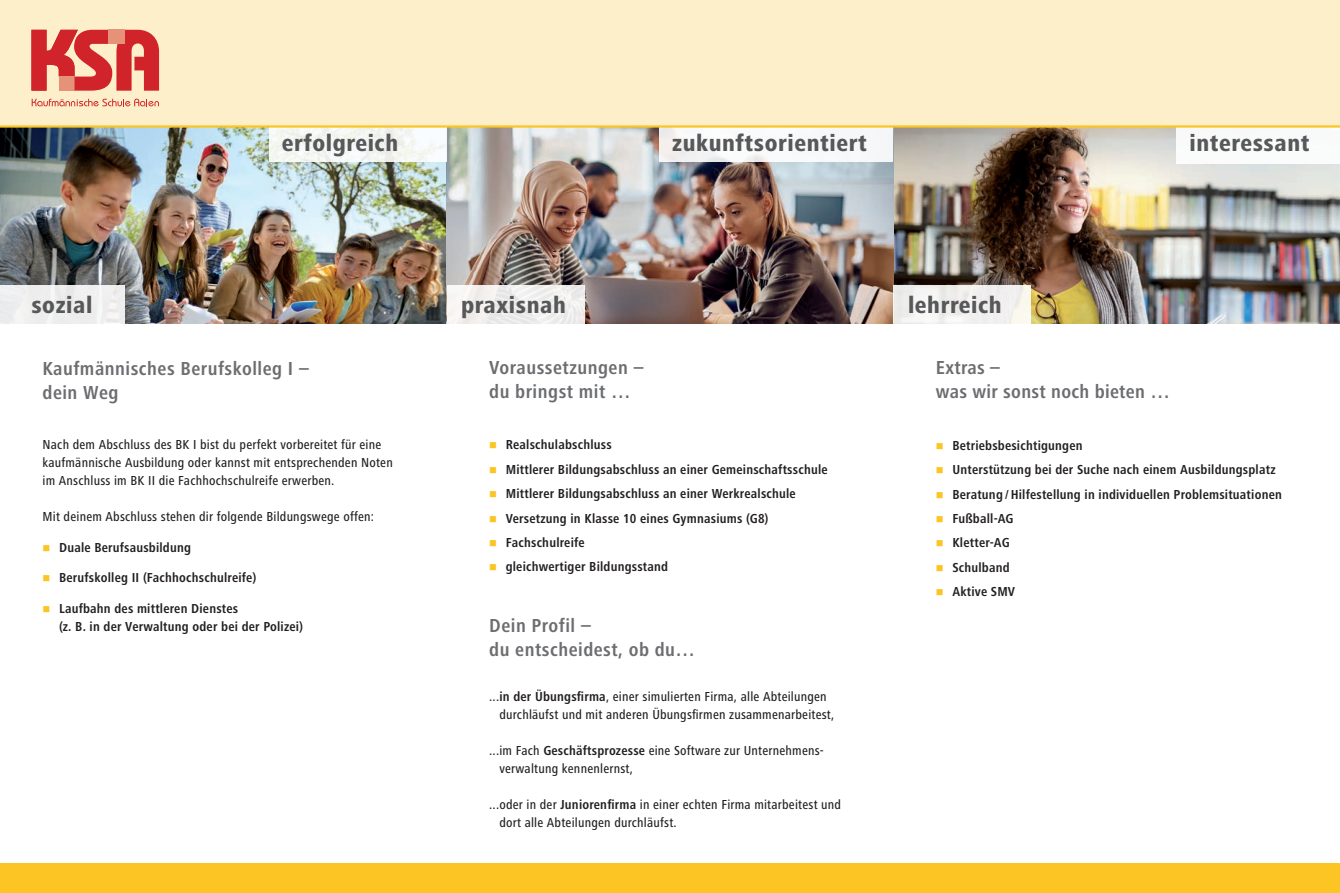
<style>
.page{position:relative;width:1340px;height:893px;background:#fff}
.page>*{position:absolute;margin:0;border:0;box-sizing:border-box;transform-origin:0 0}
.t1{font:800 condensed 24px "Frutiger Next LT";letter-spacing:.025em;color:#57585a}
.t2{font:700 condensed 19.5px/24px "Frutiger Next LT";letter-spacing:.025em;color:#6c6d70}
.t3{font:700 condensed 13.5px/18px "Frutiger Next LT";letter-spacing:.015em;color:#231f20}
.t4{font:500 condensed 13.5px/18px "Frutiger Next LT";letter-spacing:.015em;color:#231f20}
.s1{color:#fcc523}
.s2{font-weight:700}
</style>
<div class="page">
<div style="left:0;top:0;width:1339px;height:131px;background:#fdefca"></div>
<svg style="left:32px;top:99px;width:127px;height:7px"></svg>
<svg style="left:31px;top:30px;width:128px;height:61px"></svg>
<div style="left:108px;top:30px;width:17px;height:14px;background:#e59279"></div>
<div style="left:0;top:863px;width:1339px;height:30px;background:#fcc523"></div>
<img style="left:0;top:128px;width:1339px;height:195px">
<div style="left:0;top:285px;width:125px;height:39px;background:#eee"></div>
<div style="left:1175px;top:126px;width:164px;height:38px;background:#fff"></div>
<div style="left:269px;top:126px;width:177px;height:36px;background:#f5f6f2"></div>
<div style="left:659px;top:126px;width:234px;height:36px;background:#f7f8f9"></div>
<div style="left:893px;top:285px;width:138px;height:39px;background:#f1f0ee"></div>
<div style="left:446px;top:285px;width:138px;height:39px;background:#f1f0ee"></div>
<hr style="left:446px;top:125px;width:447px;height:3px;background:#fcc523">
<hr style="left:893px;top:125px;width:446px;height:3px;background:#fcc523">
<hr style="left:0;top:125px;width:446px;height:3px;background:#fcc523">
<h1 class="t1" style="left:282px;top:130px;width:118px">erfolgreich</h1>
<h1 class="t1" style="left:672px;top:130px;width:196px">zukunftsorientiert</h1>
<h1 class="t1" style="left:1189px;top:130px;width:122px">interessant</h1>
<h1 class="t1" style="left:31px;top:292px;width:62px">sozial</h1>
<h2 class="t2" style="left:43px;top:357px;width:268px">Kaufmännisches Berufskolleg I – dein Weg</h2>
<p class="t4" style="left:43px;top:436px;width:352px">Nach dem Abschluss des BK I bist du perfekt vorbereitet für eine kaufmännische Ausbildung oder kannst mit entsprechenden Noten im Anschluss im BK II die Fachhochschulreife erwerben.</p>
<p class="t4" style="left:43px;top:508px;width:333px">Mit deinem Abschluss stehen dir folgende Bildungswege offen:</p>
<p class="t3" style="left:43px;top:538px;width:150px"><span class="s1">■</span> Duale Berufsausbildung</p>
<p class="t3" style="left:43px;top:569px;width:215px"><span class="s1">■</span> Berufskolleg II (Fachhochschulreife)</p>
<p class="t3" style="left:59px;top:599px;width:245px;text-indent:-17px"><span class="s1">■</span> Laufbahn des mittleren Dienstes<br>(z. B. in der Verwaltung oder bei der Polizei)</p>
<h1 class="t1" style="left:461px;top:291px;width:106px">praxisnah</h1>
<h2 class="t2" style="left:489px;top:356px;width:156px">Voraussetzungen – du bringst mit …</h2>
<p class="t3" style="left:489px;top:436px;width:124px"><span class="s1">■</span> Realschulabschluss</p>
<p class="t3" style="left:489px;top:460px;width:340px"><span class="s1">■</span> Mittlerer Bildungsabschluss an einer Gemeinschaftsschule</p>
<p class="t3" style="left:489px;top:485px;width:308px"><span class="s1">■</span> Mittlerer Bildungsabschluss an einer Werkrealschule</p>
<p class="t3" style="left:489px;top:509px;width:281px"><span class="s1">■</span> Versetzung in Klasse 10 eines Gymnasiums (G8)</p>
<p class="t3" style="left:489px;top:533px;width:97px"><span class="s1">■</span> Fachschulreife</p>
<p class="t3" style="left:489px;top:558px;width:180px"><span class="s1">■</span> gleichwertiger Bildungsstand</p>
<h2 class="t2" style="left:489px;top:613px;width:207px">Dein Profil –<br>du entscheidest, ob du…</h2>
<p class="t4" style="left:499px;top:688px;width:336px;text-indent:-10px">...<span class="s2">in der Übungsfirma</span>, einer simulierten Firma, alle Abteilungen durchläufst und mit anderen Übungsfirmen zusammenarbeitest,</p>
<p class="t4" style="left:499px;top:742px;width:326px;text-indent:-10px">...im Fach <span class="s2">Geschäftsprozesse</span> eine Software zur Unternehmens&shy;verwaltung kennenlernst,</p>
<p class="t4" style="left:499px;top:796px;width:343px;text-indent:-10px">...oder in der <span class="s2">Juniorenfirma</span> in einer echten Firma mitarbeitest und dort alle Abteilungen durchläufst.</p>
<h1 class="t1" style="left:908px;top:291px;width:95px">lehrreich</h1>
<h2 class="t2" style="left:935px;top:356px;width:235px">Extras –<br>was wir sonst noch bieten …</h2>
<p class="t3" style="left:935px;top:436px;width:148px"><span class="s1">■</span> Betriebsbesichtigungen</p>
<p class="t3" style="left:935px;top:461px;width:341px"><span class="s1">■</span> Unterstützung bei der Suche nach einem Ausbildungsplatz</p>
<p class="t3" style="left:935px;top:485px;width:347px"><span class="s1">■</span> Beratung / Hilfestellung in individuellen Problemsituationen</p>
<p class="t3" style="left:935px;top:509px;width:79px"><span class="s1">■</span> Fußball-AG</p>
<p class="t3" style="left:935px;top:534px;width:75px"><span class="s1">■</span> Kletter-AG</p>
<p class="t3" style="left:935px;top:558px;width:75px"><span class="s1">■</span> Schulband</p>
<p class="t3" style="left:935px;top:583px;width:81px"><span class="s1">■</span> Aktive SMV</p>
</div>
